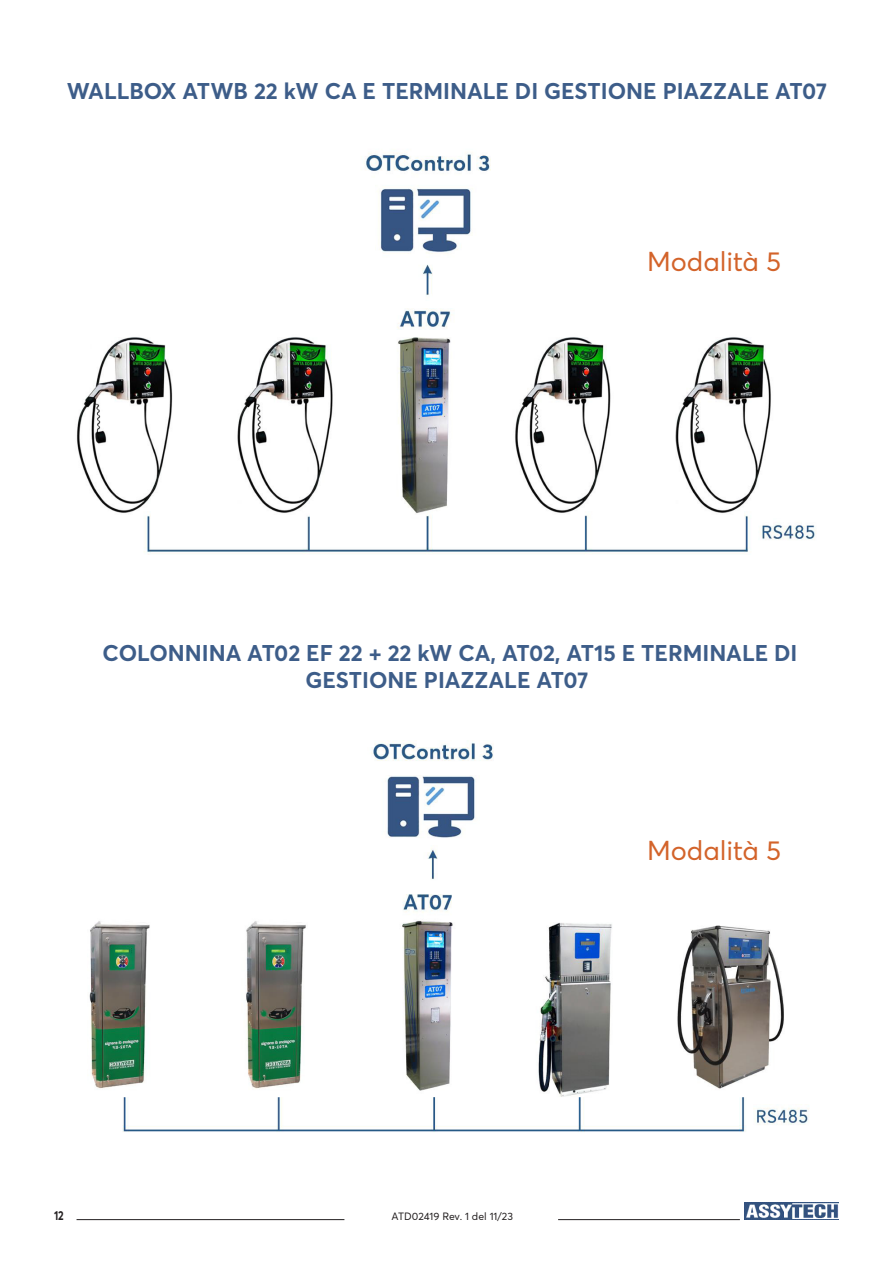
<style>
.page{position:relative;width:893px;height:1263px;background:#fff}
.page>*{position:absolute;margin:0;border:0;box-sizing:border-box;transform-origin:0 0}
.t1{font:27px "Averta";color:#d3632a}
.t2{font:700 22.5px/27px "Averta";color:#3d5d89;text-align:center}
.t3{font:700 12.75px "Averta";color:#231f20;scale:.82 1}
.t4{font:10.5px "Averta";color:#231f20}
</style>
<div class="page">
<hr style="left:558px;top:1219px;width:182px;height:1px;background:#231f20">
<hr style="left:77px;top:1219px;width:267px;height:1px;background:#231f20">
<img style="left:745px;top:1202px;width:94px;height:18px">
<img style="left:76px;top:153px;width:740px;height:402px">
<img style="left:89px;top:740px;width:720px;height:392px">
<p class="t2" style="left:67px;top:77px;width:762px">WALLBOX ATWB 22 kW CA E TERMINALE DI GESTIONE PIAZZALE AT07</p>
<p class="t1" style="left:647px;top:245px;width:136px">Modalità 5</p>
<p class="t2" style="left:102px;top:640px;width:697px">COLONNINA AT02 EF 22 + 22 kW CA, AT02, AT15 E TERMINALE DI<br>GESTIONE PIAZZALE AT07</p>
<p class="t1" style="left:647px;top:834px;width:136px">Modalità 5</p>
<p class="t3" style="left:54px;top:1207px;width:14px">12</p>
<p class="t4" style="left:392px;top:1209px;width:123px">ATD02419 Rev. 1 del 11/23</p>
</div>
